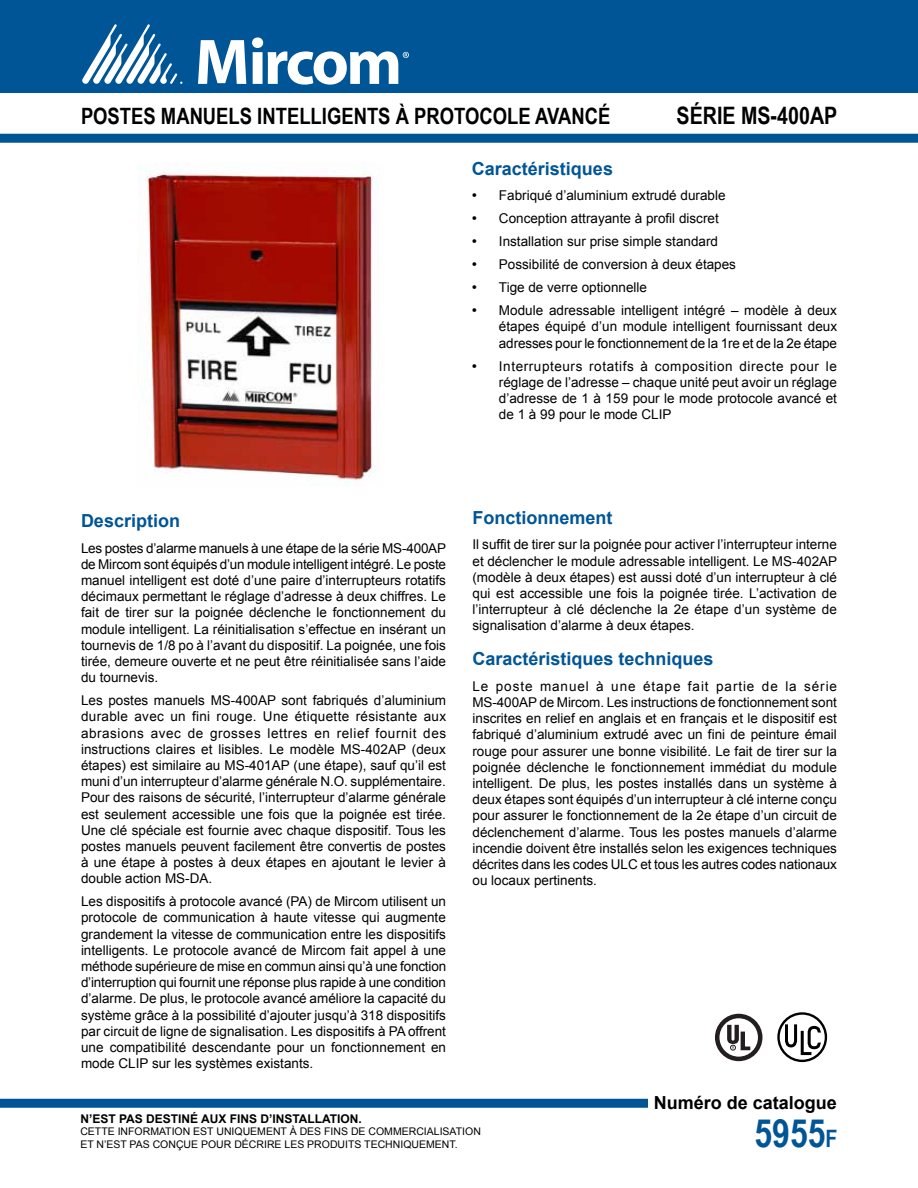
<style>
.page{position:relative;width:918px;height:1188px;background:#fff}
.page>*{position:absolute;margin:0;border:0;box-sizing:border-box;transform-origin:0 0}
.t1{font:700 39px "Arial Narrow";color:#005596}
.t2{font:700 24px "Arial Narrow";color:#000}
.t3{font:700 22.5px "Arial Narrow";color:#000}
.t4{font:700 18px "Arial";color:#005596}
.t5{font:700 18px "Arial";color:#000}
.t6{font:13.5px/16.2px "Arial";color:#000;text-align:justify}
.t7{font:700 12px "Arial";color:#000}
.t8{font:10.5px/12.6px "Arial";color:#000}
.s1{font-family:"Times New Roman";font-size:15px}
.s2{font-size:24px}
</style>
<div class="page">
<div style="left:0;top:0;width:918px;height:93px;background:#005596"></div>
<svg style="left:198px;top:40px;width:48px;height:44px"></svg>
<svg style="left:82px;top:24px;width:100px;height:60px"></svg>
<svg style="left:252px;top:37px;width:157px;height:48px"></svg>
<div style="left:0;top:134px;width:918px;height:9px;background:#005596"></div>
<div style="left:0;top:1099px;width:648px;height:9px;background:#005596"></div>
<div style="left:715px;top:1014px;width:47px;height:47px;border:5px solid #231f20;border-radius:50%"></div>
<svg style="left:727px;top:1025px;width:23px;height:25px"></svg>
<div style="left:777px;top:1012px;width:50px;height:50px;border:2px solid #000;border-radius:50%"></div>
<svg style="left:783px;top:1021px;width:40px;height:36px"></svg>
<img style="left:137px;top:170px;width:240px;height:314px">
<h3 class="t3" style="left:81px;top:99px;width:531px">POSTES MANUELS INTELLIGENTS À PROTOCOLE AVANCÉ</h3>
<h2 class="t2" style="left:677px;top:97px;width:162px">SÉRIE MS-400AP</h2>
<h3 class="t4" style="left:472px;top:157px;width:143px">Caractéristiques</h3>
<p class="t6" style="left:472px;top:188px;width:255px"><span class="s1">•</span> Fabriqué d’aluminium extrudé durable</p>
<p class="t6" style="left:472px;top:211px;width:248px"><span class="s1">•</span> Conception attrayante à profil discret</p>
<p class="t6" style="left:472px;top:234px;width:248px"><span class="s1">•</span> Installation sur prise simple standard</p>
<p class="t6" style="left:472px;top:257px;width:266px"><span class="s1">•</span> Possibilité de conversion à deux étapes</p>
<p class="t6" style="left:472px;top:280px;width:177px"><span class="s1">•</span> Tige de verre optionnelle</p>
<p class="t6" style="left:499px;top:303px;width:340px;text-indent:-27px"><span class="s1">•</span> Module adressable intelligent intégré – modèle à deux étapes équipé d’un module intelligent fournissant deux adresses pour le fonctionnement de la 1re et de la 2e étape</p>
<p class="t6" style="left:499px;top:358px;width:340px;text-indent:-27px"><span class="s1">•</span> Interrupteurs rotatifs à composition directe pour le réglage de l’adresse – chaque unité peut avoir un réglage d’adresse de 1 à 159 pour le mode protocole avancé et de 1 à 99 pour le mode CLIP</p>
<h3 class="t4" style="left:81px;top:509px;width:101px">Description</h3>
<p class="t6" style="left:81px;top:540px;width:367px">Les postes d’alarme manuels à une étape de la série MS-400AP de Mircom sont équipés d’un module intelligent intégré. Le poste manuel intelligent est doté d’une paire d’interrupteurs rotatifs décimaux permettant le réglage d’adresse à deux chiffres. Le fait de tirer sur la poignée déclenche le fonctionnement du module intelligent. La réinitialisation s’effectue en insérant un tournevis de 1/8 po à l’avant du dispositif. La poignée, une fois tirée, demeure ouverte et ne peut être réinitialisée sans l’aide du tournevis.</p>
<p class="t6" style="left:81px;top:692px;width:367px">Les postes manuels MS-400AP sont fabriqués d’aluminium durable avec un fini rouge. Une étiquette résistante aux abrasions avec de grosses lettres en relief fournit des instructions claires et lisibles. Le modèle MS-402AP (deux étapes) est similaire au MS-401AP (une étape), sauf qu’il est muni d’un interrupteur d’alarme générale N.O. supplémentaire.<br>Pour des raisons de sécurité, l’interrupteur d’alarme générale est seulement accessible une fois que la poignée est tirée.<br>Une clé spéciale est fournie avec chaque dispositif. Tous les postes manuels peuvent facilement être convertis de postes à une étape à postes à deux étapes en ajoutant le levier à double action MS-DA.</p>
<p class="t6" style="left:81px;top:894px;width:367px">Les dispositifs à protocole avancé (PA) de Mircom utilisent un protocole de communication à haute vitesse qui augmente grandement la vitesse de communication entre les dispositifs intelligents. Le protocole avancé de Mircom fait appel à une méthode supérieure de mise en commun ainsi qu’à une fonction d’interruption qui fournit une réponse plus rapide à une condition d’alarme. De plus, le protocole avancé améliore la capacité du système grâce à la possibilité d’ajouter jusqu’à 318 dispositifs par circuit de ligne de signalisation. Les dispositifs à PA offrent une compatibilité descendante pour un fonctionnement en mode CLIP sur les systèmes existants.</p>
<h3 class="t4" style="left:472px;top:506px;width:142px">Fonctionnement</h3>
<p class="t6" style="left:472px;top:537px;width:366px">Il suffit de tirer sur la poignée pour activer l’interrupteur interne et déclencher le module adressable intelligent. Le MS-402AP (modèle à deux étapes) est aussi doté d’un interrupteur à clé qui est accessible une fois la poignée tirée. L’activation de l’interrupteur à clé déclenche la 2e étape d’un système de signalisation d’alarme à deux étapes.</p>
<h3 class="t4" style="left:472px;top:647px;width:243px">Caractéristiques techniques</h3>
<p class="t6" style="left:472px;top:678px;width:366px">Le poste manuel à une étape fait partie de la série MS-400AP de Mircom. Les instructions de fonctionnement sont inscrites en relief en anglais et en français et le dispositif est fabriqué d’aluminium extrudé avec un fini de peinture émail rouge pour assurer une bonne visibilité. Le fait de tirer sur la poignée déclenche le fonctionnement immédiat du module intelligent. De plus, les postes installés dans un système à deux étapes sont équipés d’un interrupteur à clé interne conçu pour assurer le fonctionnement de la 2e étape d’un circuit de déclenchement d’alarme. Tous les postes manuels d’alarme incendie doivent être installés selon les exigences techniques décrites dans les codes ULC et tous les autres codes nationaux ou locaux pertinents.</p>
<h3 class="t5" style="left:654px;top:1091px;width:185px">Numéro de catalogue</h3>
<p class="t7" style="left:80px;top:1110px;width:283px">N’EST PAS DESTINÉ AUX FINS D’INSTALLATION.</p>
<p class="t8" style="left:80px;top:1125px;width:402px">CETTE INFORMATION EST UNIQUEMENT À DES FINS DE COMMERCIALISATION<br>ET N’EST PAS CONÇUE POUR DÉCRIRE LES PRODUITS TECHNIQUEMENT.</p>
<h1 class="t1" style="left:754px;top:1104px;width:85px">5955<span class="s2">F</span></h1>
</div>
